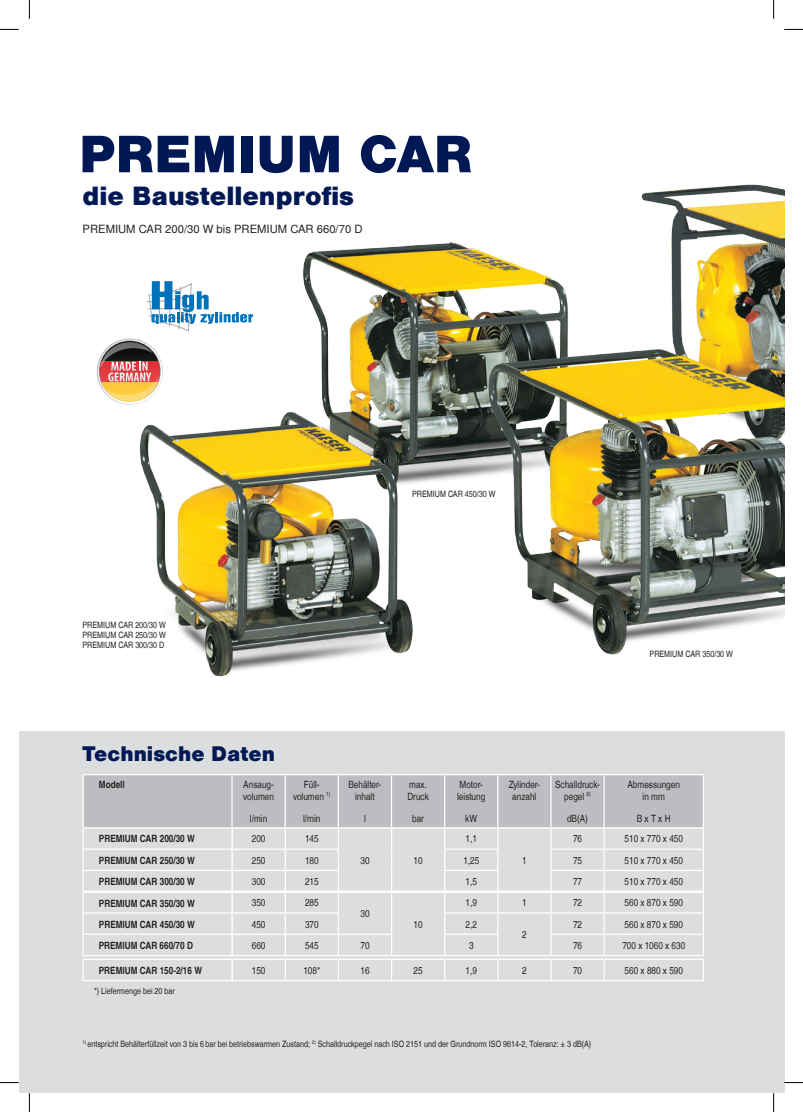
<style>
.page{position:relative;width:803px;height:1112px;background:#fff}
.page>*{position:absolute;margin:0;border:0;box-sizing:border-box;transform-origin:0 0}
.t1{font:900 50px "Nimbus San L";color:#001954}
.t2{font:900 25px "Nimbus San L";color:#001954}
.t3{font:900 20px "Nimbus San L";color:#001954}
.t4{font:11.25px "Nimbus San L";color:#231f20}
.t5{font:10px/11.2px "Nimbus San L Reg Con";color:#231f20;text-align:center}
.t6{font:10px/21.1px "Nimbus San L Bol Con";color:#231f20;text-align:justify}
.t7{font:8.75px/10px "Nimbus San L Reg Con";color:#231f20;text-align:justify}
</style>
<div class="page">
<div style="left:19px;top:731px;width:765px;height:361px;background:#dcdddf"></div>
<img style="left:117px;top:184px;width:667px;height:493px">
<svg style="left:146px;top:281px;width:107px;height:51px"></svg>
<hr style="left:83px;top:773px;width:149px;height:2px;background:#fff">
<hr style="left:232px;top:773px;width:53px;height:2px;background:#fff">
<hr style="left:285px;top:773px;width:53px;height:2px;background:#fff">
<hr style="left:338px;top:773px;width:53px;height:2px;background:#fff">
<hr style="left:391px;top:773px;width:54px;height:2px;background:#fff">
<hr style="left:445px;top:773px;width:53px;height:2px;background:#fff">
<hr style="left:498px;top:773px;width:53px;height:2px;background:#fff">
<hr style="left:551px;top:773px;width:53px;height:2px;background:#fff">
<hr style="left:604px;top:773px;width:100px;height:2px;background:#fff">
<svg style="left:83px;top:774px;width:621px;height:206px"></svg>
<hr style="left:83px;top:933px;width:150px;height:1px;background:#fff">
<hr style="left:231px;top:934px;width:2px;height:20px;background:#fff">
<hr style="left:231px;top:959px;width:2px;height:20px;background:#fff">
<hr style="left:83px;top:954px;width:150px;height:1px;background:#fff">
<hr style="left:83px;top:958px;width:150px;height:1px;background:#fff">
<hr style="left:83px;top:979px;width:150px;height:1px;background:#fff">
<hr style="left:84px;top:890px;width:147px;height:2px;background:#fff">
<svg style="left:97px;top:338px;width:66px;height:66px"></svg>
<svg style="left:115px;top:341px;width:45px;height:20px"></svg>
<svg style="left:115px;top:382px;width:45px;height:20px"></svg>
<svg style="left:100px;top:342px;width:59px;height:59px;background:#c08e71"></svg>
<svg style="left:0;top:29px;width:19px;height:1px"></svg>
<svg style="left:784px;top:29px;width:19px;height:1px"></svg>
<svg style="left:0;top:1082px;width:19px;height:1px"></svg>
<svg style="left:784px;top:1081px;width:19px;height:2px"></svg>
<svg style="left:29px;top:0;width:1px;height:19px"></svg>
<svg style="left:29px;top:1092px;width:1px;height:19px"></svg>
<svg style="left:773px;top:0;width:1px;height:19px"></svg>
<svg style="left:773px;top:1092px;width:1px;height:19px"></svg>
<h1 class="t1" style="left:79px;top:123px;width:395px">PREMIUM CAR</h1>
<h2 class="t2" style="left:83px;top:180px;width:273px">die Baustellenprofis</h2>
<p class="t4" style="left:83px;top:222px;width:281px">PREMIUM CAR 200/30 W bis PREMIUM CAR 660/70 D</p>
<p class="t7" style="left:412px;top:489px;width:85px">Premium car 450/30 W</p>
<p class="t7" style="left:83px;top:620px;width:85px">Premium car 200/30 W Premium car 250/30 W Premium car 300/30 D</p>
<p class="t7" style="left:649px;top:648px;width:85px">Premium car 350/30 W</p>
<h3 class="t3" style="left:83px;top:741px;width:194px">Technische Daten</h3>
<p class="t6" style="left:99px;top:774px;width:27px">Modell</p>
<p class="t5" style="left:243px;top:779px;width:32px;text-align:left">Ansaug&shy;volumen</p>
<p class="t5" style="left:250px;top:812px;width:19px">l/min</p>
<p class="t5" style="left:293px;top:779px;width:39px">Füll&shy;volumen <sup>1)</sup></p>
<p class="t5" style="left:303px;top:812px;width:19px">l/min</p>
<p class="t5" style="left:348px;top:779px;width:34px">Behälter&shy;inhalt</p>
<p class="t5" style="left:364px;top:812px;width:3px">l</p>
<p class="t5" style="left:407px;top:779px;width:23px;text-align:left">max.<br>Druck</p>
<p class="t5" style="left:412px;top:812px;width:13px">bar</p>
<p class="t5" style="left:457px;top:779px;width:30px;text-align:left">Motor&shy;leistung</p>
<p class="t5" style="left:465px;top:812px;width:13px">kW</p>
<p class="t5" style="left:509px;top:779px;width:33px">Zylinder&shy;anzahl</p>
<p class="t5" style="left:555px;top:779px;width:46px">Schalldruck&shy;pegel <sup>2)</sup></p>
<p class="t5" style="left:567px;top:812px;width:22px">dB(A)</p>
<p class="t5" style="left:627px;top:779px;width:54px">Abmessungen in mm</p>
<p class="t5" style="left:637px;top:812px;width:35px">B x T x H</p>
<p class="t6" style="left:99px;top:828px;width:97px">PREMIUM CAR 200/30 W PREMIUM CAR 250/30 W PREMIUM CAR 300/30 W</p>
<p class="t6" style="left:99px;top:892px;width:98px">PREMIUM CAR 350/30 W PREMIUM CAR 450/30 W PREMIUM CAR 660/70 D</p>
<p class="t6" style="left:99px;top:959px;width:105px">PREMIUM CAR 150-2/16 W</p>
<p class="t7" style="left:94px;top:985px;width:82px">*) Liefermenge bei 20 bar</p>
<p class="t5" style="left:252px;top:833px;width:15px">200</p>
<p class="t5" style="left:305px;top:833px;width:15px">145</p>
<p class="t5" style="left:466px;top:833px;width:13px">1,1</p>
<p class="t5" style="left:573px;top:833px;width:11px">76</p>
<p class="t5" style="left:625px;top:833px;width:60px">510 x 770 x 450</p>
<p class="t5" style="left:252px;top:854px;width:15px">250</p>
<p class="t5" style="left:305px;top:854px;width:15px">180</p>
<p class="t5" style="left:463px;top:854px;width:17px">1,25</p>
<p class="t5" style="left:573px;top:854px;width:11px">75</p>
<p class="t5" style="left:625px;top:854px;width:60px">510 x 770 x 450</p>
<p class="t5" style="left:252px;top:875px;width:15px">300</p>
<p class="t5" style="left:305px;top:875px;width:15px">215</p>
<p class="t5" style="left:466px;top:875px;width:13px">1,5</p>
<p class="t5" style="left:573px;top:875px;width:11px">77</p>
<p class="t5" style="left:625px;top:875px;width:60px">510 x 770 x 450</p>
<p class="t5" style="left:252px;top:897px;width:15px">350</p>
<p class="t5" style="left:305px;top:897px;width:15px">285</p>
<p class="t5" style="left:360px;top:907px;width:11px">30</p>
<p class="t5" style="left:414px;top:918px;width:11px">10</p>
<p class="t5" style="left:360px;top:854px;width:11px">30</p>
<p class="t5" style="left:414px;top:854px;width:11px">10</p>
<p class="t5" style="left:522px;top:854px;width:6px">1</p>
<p class="t5" style="left:466px;top:897px;width:13px">1,9</p>
<p class="t5" style="left:522px;top:897px;width:6px">1</p>
<p class="t5" style="left:573px;top:897px;width:11px">72</p>
<p class="t5" style="left:625px;top:897px;width:60px">560 x 870 x 590</p>
<p class="t5" style="left:252px;top:918px;width:15px">450</p>
<p class="t5" style="left:305px;top:918px;width:15px">370</p>
<p class="t5" style="left:466px;top:918px;width:13px">2,2</p>
<p class="t5" style="left:573px;top:918px;width:11px">72</p>
<p class="t5" style="left:625px;top:918px;width:60px">560 x 870 x 590</p>
<p class="t5" style="left:522px;top:929px;width:6px">2</p>
<p class="t5" style="left:252px;top:939px;width:15px">660</p>
<p class="t5" style="left:305px;top:939px;width:15px">545</p>
<p class="t5" style="left:360px;top:939px;width:11px">70</p>
<p class="t5" style="left:469px;top:939px;width:6px">3</p>
<p class="t5" style="left:573px;top:939px;width:11px">76</p>
<p class="t5" style="left:622px;top:939px;width:64px">700 x 1060 x 630</p>
<p class="t5" style="left:252px;top:964px;width:15px">150</p>
<p class="t5" style="left:303px;top:964px;width:18px">108*</p>
<p class="t5" style="left:360px;top:964px;width:11px">16</p>
<p class="t5" style="left:414px;top:964px;width:11px">25</p>
<p class="t5" style="left:466px;top:964px;width:13px">1,9</p>
<p class="t5" style="left:522px;top:964px;width:6px">2</p>
<p class="t5" style="left:573px;top:964px;width:11px">70</p>
<p class="t5" style="left:625px;top:964px;width:60px">560 x 880 x 590</p>
<p class="t7" style="left:83px;top:1038px;width:510px"><sup>1)</sup> entspricht Behälterfüllzeit von 3 bis 6 bar bei betriebswarmen Zustand; <sup>2)</sup> Schalldruckpegel nach ISO 2151 und der Grundnorm ISO 9614-2, Toleranz: ± 3 dB(A)</p>
</div>
